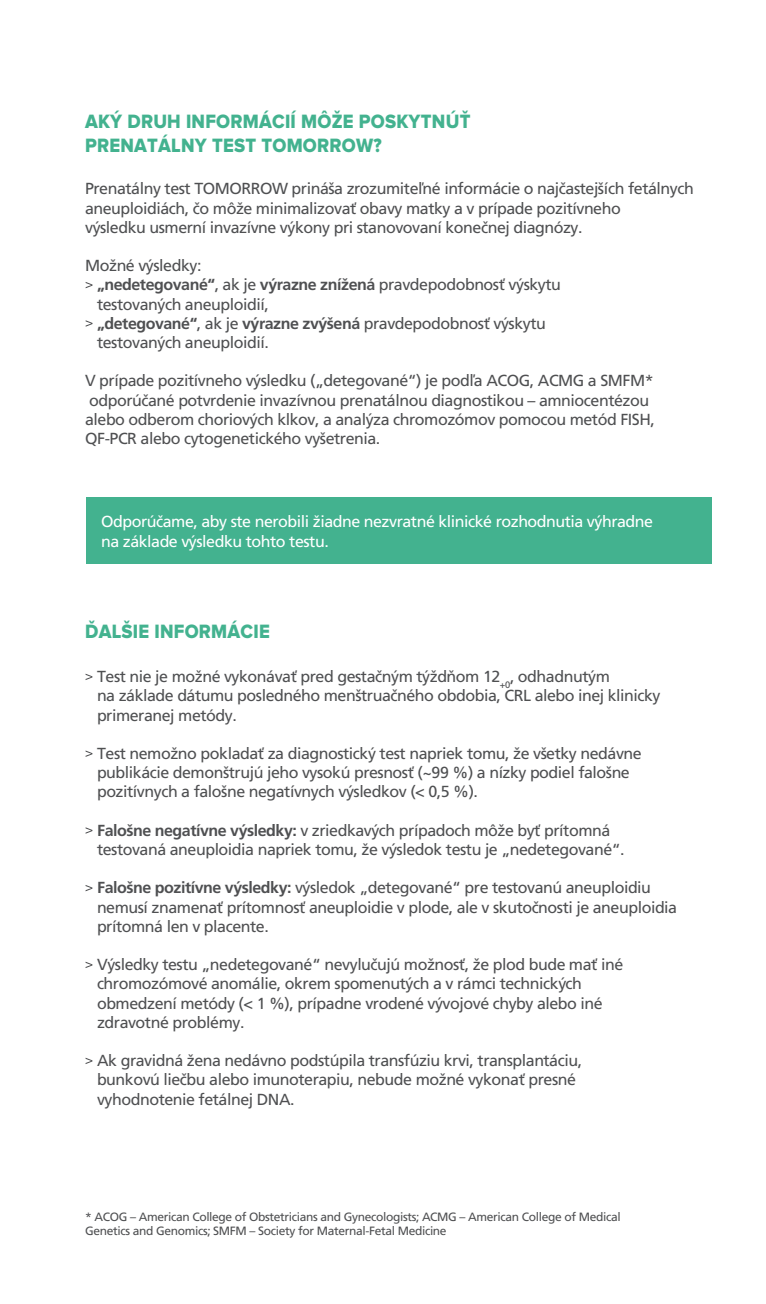
<style>
.page{position:relative;width:766px;height:1304px;background:#fff}
.page>*{position:absolute;margin:0;border:0;box-sizing:border-box;transform-origin:0 0}
.t1{font:20px/24px "Proxima Nova Extrabld";letter-spacing:.015em;color:#43b28f;scale:.91 1}
.t2{font:16px/19.2px "Frutiger LT Com";letter-spacing:-.03em;color:#4f5052}
.t3{font:16px/19.2px "Frutiger LT Com";letter-spacing:-.03em;color:#fff}
.t4{font:12px/14.4px "Frutiger LT Com";letter-spacing:-.03em;color:#4f5052}
.s1{font-weight:700}
</style>
<div class="page">
<svg style="left:86px;top:282px;width:6px;height:6px"></svg>
<svg style="left:86px;top:320px;width:6px;height:7px"></svg>
<div style="left:86px;top:497px;width:625px;height:66px;background:#43b28f"></div>
<svg style="left:86px;top:674px;width:6px;height:6px"></svg>
<svg style="left:86px;top:750px;width:6px;height:7px"></svg>
<svg style="left:86px;top:827px;width:6px;height:7px"></svg>
<svg style="left:86px;top:885px;width:6px;height:6px"></svg>
<svg style="left:86px;top:962px;width:6px;height:6px"></svg>
<svg style="left:86px;top:1058px;width:6px;height:6px"></svg>
<p class="t1" style="left:85px;top:111px;width:425px">AKÝ DRUH INFORMÁCIÍ MÔŽE POSKYTNÚŤ<br>PRENATÁLNY TEST TOMORROW?</p>
<p class="t2" style="left:85px;top:179px;width:610px">Prenatálny test TOMORROW prináša zrozumiteľné informácie o najčastejších fetálnych aneuploidiách, čo môže minimalizovať obavy matky a v prípade pozitívneho<br>výsledku usmerní invazívne výkony pri stanovovaní konečnej diagnózy.</p>
<p class="t2" style="left:97px;top:256px;width:465px;text-indent:-12px">Možné výsledky:<br><span class="s1">„nedetegované“</span>, ak je <span class="s1">výrazne znížená</span> pravdepodobnosť výskytu testovaných aneuploidií,<br><span class="s1">„detegované“</span>, ak je <span class="s1">výrazne zvýšená</span> pravdepodobnosť výskytu testovaných aneuploidií.</p>
<p class="t2" style="left:85px;top:371px;width:571px">V prípade pozitívneho výsledku („detegované“) je podľa ACOG, ACMG a SMFM* odporúčané potvrdenie invazívnou prenatálnou diagnostikou – amniocentézou alebo odberom choriových klkov, a analýza chromozómov pomocou metód FISH, QF-PCR alebo cytogenetického vyšetrenia.</p>
<p class="t3" style="left:101px;top:512px;width:553px">Odporúčame, aby ste nerobili žiadne nezvratné klinické rozhodnutia výhradne na základe výsledku tohto testu.</p>
<p class="t1" style="left:85px;top:620px;width:204px">ĎALŠIE INFORMÁCIE</p>
<p class="t2" style="left:97px;top:667px;width:565px">Test nie je možné vykonávať pred gestačným týždňom 12<sub>+0</sub>, odhadnutým<br>na základe dátumu posledného menštruačného obdobia, CRL alebo inej klinicky primeranej metódy.</p>
<p class="t2" style="left:97px;top:744px;width:546px">Test nemožno pokladať za diagnostický test napriek tomu, že všetky nedávne publikácie demonštrujú jeho vysokú presnosť (~99 %) a nízky podiel falošne pozitívnych a falošne negatívnych výsledkov (&lt; 0,5 %).</p>
<p class="t2" style="left:97px;top:821px;width:529px"><span class="s1">Falošne negatívne výsledky:</span> v zriedkavých prípadoch môže byť prítomná testovaná aneuploidia napriek tomu, že výsledok testu je „nedetegované“.</p>
<p class="t2" style="left:97px;top:878px;width:581px"><span class="s1">Falošne pozitívne výsledky:</span> výsledok „detegované“ pre testovanú aneuploidiu nemusí znamenať prítomnosť aneuploidie v plode, ale v skutočnosti je aneuploidia prítomná len v placente.</p>
<p class="t2" style="left:97px;top:955px;width:527px">Výsledky testu „nedetegované“ nevylučujú možnosť, že plod bude mať iné chromozómové anomálie, okrem spomenutých a v rámci technických obmedzení metódy (&lt; 1 %), prípadne vrodené vývojové chyby alebo iné zdravotné problémy.</p>
<p class="t2" style="left:97px;top:1051px;width:486px">Ak gravidná žena nedávno podstúpila transfúziu krvi, transplantáciu, bunkovú liečbu alebo imunoterapiu, nebude možné vykonať presné vyhodnotenie fetálnej DNA.</p>
<p class="t4" style="left:85px;top:1210px;width:537px">* ACOG – American College of Obstetricians and Gynecologists; ACMG – American College of Medical<br>Genetics and Genomics; SMFM – Society for Maternal-Fetal Medicine</p>
</div>
